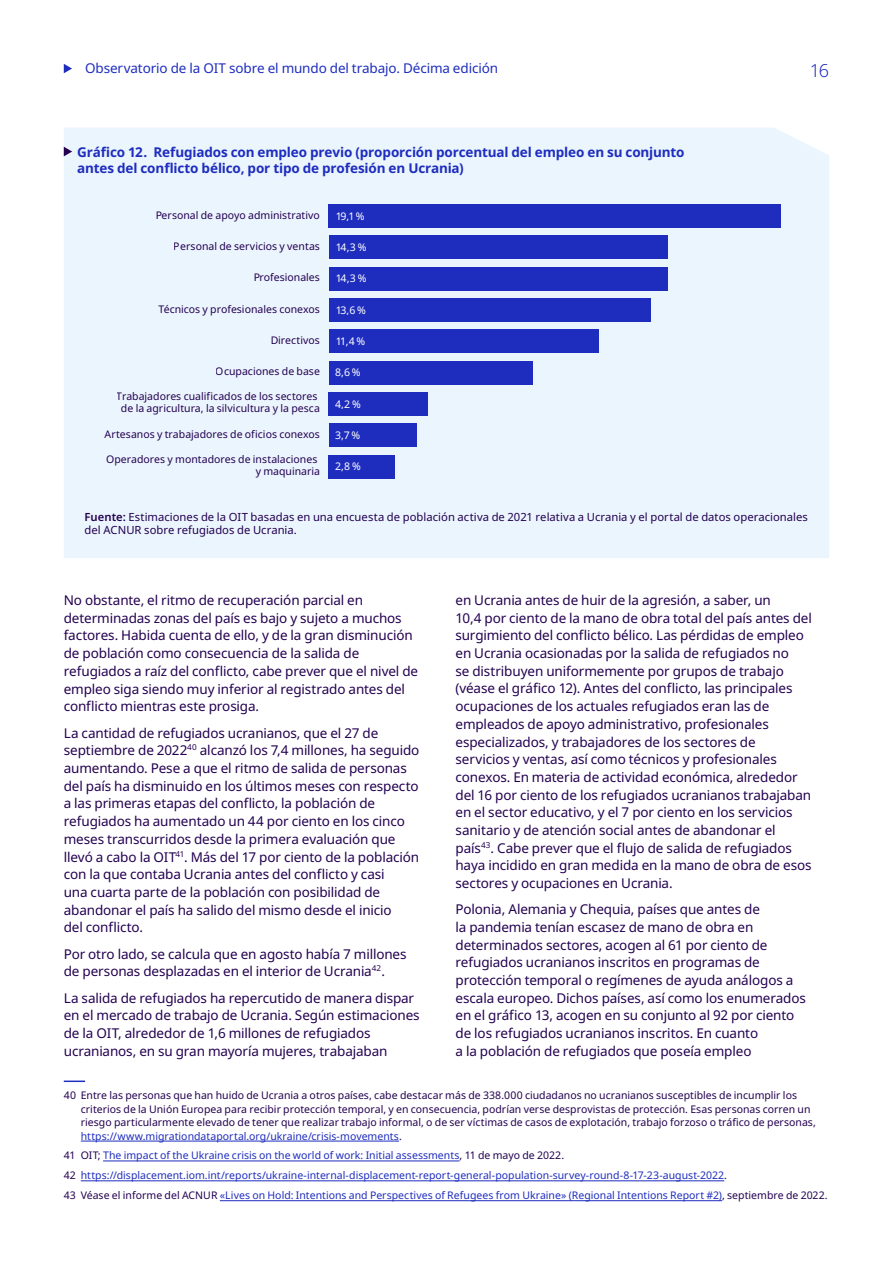
<style>
.page{position:relative;width:893px;height:1263px;background:#fff}
.page>*{position:absolute;margin:0;border:0;box-sizing:border-box;transform-origin:0 0}
.t1{font:300 18px "Noto Sans";color:#1e2dbe}
.text_monitor{font:13.5px/17.7px "Noto Sans";letter-spacing:-.01em;color:#230050}
.figs_heading_ilo{font:700 13.5px/16.2px "Noto Sans";letter-spacing:-.01em;color:#1e2dbe}
.t2{font:13.5px "Noto Sans";letter-spacing:-.01em;color:#1e2dbe}
.figs_source_notes_re{font:11.25px/13.5px "Noto Sans";letter-spacing:.005em;color:#230050}
.note_monitor{font:10.5px/13.5px "Noto Sans";color:#230050}
.note_monitor-2{font:10.5px "Noto Sans";color:#1e2dbe}
.t3{font:10.5px "Noto Sans";letter-spacing:-.055em;color:#fff}
.s1{font-weight:600}
.s2{color:#1e2dbe}
.s3{color:#230050}
</style>
<div class="page">
<svg style="left:64px;top:64px;width:8px;height:9px"></svg>
<hr style="left:64px;top:1080px;width:21px;height:2px;background:#1e2dbe">
<hr style="left:81px;top:1141px;width:318px;height:1px;background:#1e2dbe">
<hr style="left:103px;top:1161px;width:357px;height:1px;background:#1e2dbe">
<hr style="left:81px;top:1180px;width:643px;height:1px;background:#1e2dbe">
<hr style="left:220px;top:1200px;width:502px;height:1px;background:#1e2dbe">
<div style="left:64px;top:128px;width:765px;height:430px;background:#ebf5fd"></div>
<div style="left:329px;top:235px;width:338px;height:24px;background:#1e2dbe"></div>
<div style="left:329px;top:267px;width:338px;height:24px;background:#1e2dbe"></div>
<div style="left:329px;top:298px;width:322px;height:24px;background:#1e2dbe"></div>
<div style="left:329px;top:329px;width:270px;height:24px;background:#1e2dbe"></div>
<div style="left:329px;top:361px;width:203px;height:24px;background:#1e2dbe"></div>
<div style="left:329px;top:392px;width:99px;height:24px;background:#1e2dbe"></div>
<div style="left:329px;top:423px;width:87px;height:24px;background:#1e2dbe"></div>
<div style="left:329px;top:204px;width:452px;height:24px;background:#1e2dbe"></div>
<div style="left:329px;top:455px;width:66px;height:24px;background:#1e2dbe"></div>
<svg style="left:64px;top:147px;width:8px;height:9px"></svg>
<p class="t2" style="left:85px;top:59px;width:414px">Observatorio de la OIT sobre el mundo del trabajo. Décima edición</p>
<h1 class="t1" style="left:810px;top:57px;width:21px">16</h1>
<p class="figs_heading_ilo" style="left:77px;top:144px;width:609px">Gráfico 12. Refugiados con empleo previo (proporción porcentual del empleo en su conjunto antes del conflicto bélico, por tipo de profesión en Ucrania)</p>
<p class="note_monitor" style="left:155px;top:209px;width:166px">Personal de apoyo administrativo</p>
<p class="note_monitor" style="left:174px;top:240px;width:148px">Personal de servicios y ventas</p>
<p class="note_monitor" style="left:253px;top:271px;width:68px">Profesionales</p>
<p class="note_monitor" style="left:158px;top:302px;width:163px">Técnicos y profesionales conexos</p>
<p class="note_monitor" style="left:270px;top:333px;width:51px">Directivos</p>
<p class="note_monitor" style="left:216px;top:365px;width:106px">Ocupaciones de base</p>
<p class="note_monitor" style="left:117px;top:391px;width:205px;line-height:12px;text-align:center">Trabajadores cualificados de los sectores de la agricultura, la silvicultura y la pesca</p>
<p class="note_monitor" style="left:104px;top:427px;width:217px">Artesanos y trabajadores de oficios conexos</p>
<p class="note_monitor" style="left:106px;top:453px;width:215px;line-height:12px;text-align:right">Operadores y montadores de instalaciones y maquinaria</p>
<p class="t3" style="left:335px;top:208px;width:31px">19,1 %</p>
<p class="t3" style="left:335px;top:240px;width:33px">14,3 %</p>
<p class="t3" style="left:335px;top:271px;width:33px">14,3 %</p>
<p class="t3" style="left:335px;top:302px;width:32px">13,6 %</p>
<p class="t3" style="left:335px;top:334px;width:32px">11,4 %</p>
<p class="t3" style="left:335px;top:365px;width:27px">8,6 %</p>
<p class="t3" style="left:335px;top:396px;width:27px">4,2 %</p>
<p class="t3" style="left:335px;top:428px;width:27px">3,7 %</p>
<p class="t3" style="left:335px;top:459px;width:27px">2,8 %</p>
<p class="figs_source_notes_re" style="left:85px;top:510px;width:725px"><span class="s1">Fuente:</span> Estimaciones de la OIT basadas en una encuesta de población activa de 2021 relativa a Ucrania y el portal de datos operacionales del ACNUR sobre refugiados de Ucrania.</p>
<p class="text_monitor" style="left:64px;top:591px;width:356px">No obstante, el ritmo de recuperación parcial en determinadas zonas del país es bajo y sujeto a muchos factores. Habida cuenta de ello, y de la gran disminución de población como consecuencia de la salida de refugiados a raíz del conflicto, cabe prever que el nivel de empleo siga siendo muy inferior al registrado antes del conflicto mientras este prosiga.</p>
<p class="text_monitor" style="left:64px;top:724px;width:357px">La cantidad de refugiados ucranianos, que el 27 de septiembre de 2022<sup>40</sup> alcanzó los 7,4 millones, ha seguido aumentando. Pese a que el ritmo de salida de personas del país ha disminuido en los últimos meses con respecto a las primeras etapas del conflicto, la población de refugiados ha aumentado un 44 por ciento en los cinco meses transcurridos desde la primera evaluación que llevó a cabo la OIT<sup>41</sup>. Más del 17 por ciento de la población con la que contaba Ucrania antes del conflicto y casi<br>una cuarta parte de la población con posibilidad de abandonar el país ha salido del mismo desde el inicio<br>del conflicto.</p>
<p class="text_monitor" style="left:64px;top:945px;width:344px">Por otro lado, se calcula que en agosto había 7 millones de personas desplazadas en el interior de Ucrania<sup>42</sup>.</p>
<p class="text_monitor" style="left:64px;top:989px;width:357px">La salida de refugiados ha repercutido de manera dispar en el mercado de trabajo de Ucrania. Según estimaciones de la OIT, alrededor de 1,6 millones de refugiados ucranianos, en su gran mayoría mujeres, trabajaban</p>
<p class="note_monitor" style="left:81px;top:1089px;width:737px;text-indent:-17px">40 Entre las personas que han huido de Ucrania a otros países, cabe destacar más de 338.000 ciudadanos no ucranianos susceptibles de incumplir los criterios de la Unión Europea para recibir protección temporal, y en consecuencia, podrían verse desprovistas de protección. Esas personas corren un riesgo particularmente elevado de tener que realizar trabajo informal, o de ser víctimas de casos de explotación, trabajo forzoso o tráfico de personas, <span class="s2">https://www.migrationdataportal.org/ukraine/crisis-movements</span>.</p>
<p class="note_monitor-2" style="left:64px;top:1148px;width:502px"><span class="s3">41 OIT;</span> The impact of the Ukraine crisis on the world of work: Initial assessments<span class="s3">, 11 de mayo de 2022.</span></p>
<p class="note_monitor-2" style="left:64px;top:1168px;width:665px"><span class="s3">42</span> https://displacement.iom.int/reports/ukraine-internal-displacement-report-general-population-survey-round-8-17-23-august-2022<span class="s3">.</span></p>
<p class="note_monitor-2" style="left:64px;top:1188px;width:765px"><span class="s3">43 Véase el informe del ACNUR</span> «Lives on Hold: Intentions and Perspectives of Refugees from Ukraine» (Regional Intentions Report #2)<span class="s3">, septiembre de 2022.</span></p>
<p class="text_monitor" style="left:455px;top:591px;width:358px">en Ucrania antes de huir de la agresión, a saber, un<br>10,4 por ciento de la mano de obra total del país antes del surgimiento del conflicto bélico. Las pérdidas de empleo en Ucrania ocasionadas por la salida de refugiados no<br>se distribuyen uniformemente por grupos de trabajo (véase el gráfico 12). Antes del conflicto, las principales ocupaciones de los actuales refugiados eran las de empleados de apoyo administrativo, profesionales especializados, y trabajadores de los sectores de servicios y ventas, así como técnicos y profesionales conexos. En materia de actividad económica, alrededor del 16 por ciento de los refugiados ucranianos trabajaban en el sector educativo, y el 7 por ciento en los servicios sanitario y de atención social antes de abandonar el país<sup>43</sup>. Cabe prever que el flujo de salida de refugiados haya incidido en gran medida en la mano de obra de esos sectores y ocupaciones en Ucrania.</p>
<p class="text_monitor" style="left:455px;top:901px;width:352px">Polonia, Alemania y Chequia, países que antes de<br>la pandemia tenían escasez de mano de obra en determinados sectores, acogen al 61 por ciento de refugiados ucranianos inscritos en programas de protección temporal o regímenes de ayuda análogos a escala europeo. Dichos países, así como los enumerados en el gráfico 13, acogen en su conjunto al 92 por ciento de los refugiados ucranianos inscritos. En cuanto<br>a la población de refugiados que poseía empleo</p>
</div>
